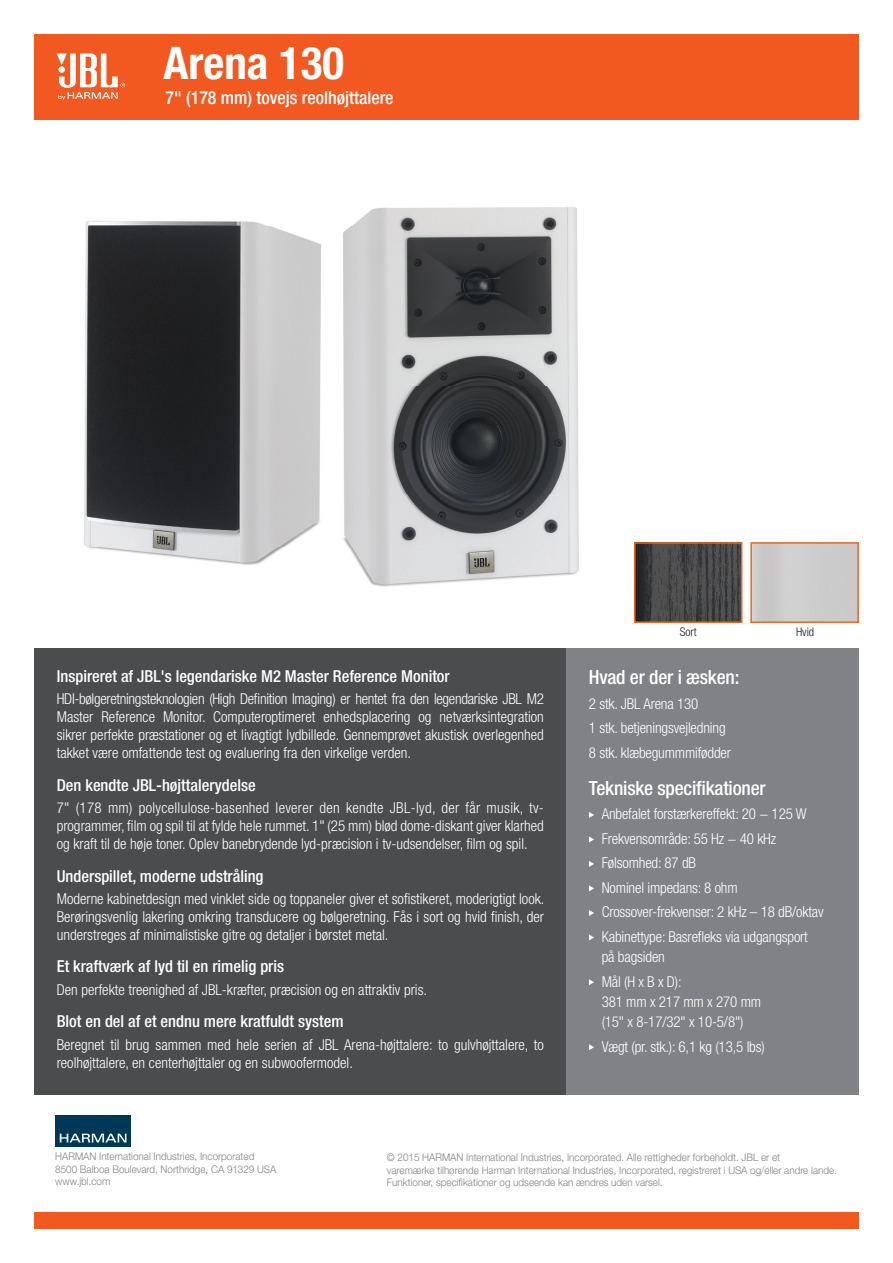
<style>
.page{position:relative;width:893px;height:1263px;background:#fff}
.page>*{position:absolute;margin:0;border:0;box-sizing:border-box;transform-origin:0 0}
.t1{font:700 condensed 45px "Helvetica Neue LT Pro";color:#fff}
.t2{font:500 condensed 19.5px "Helvetica Neue LT Pro";letter-spacing:-.01em;color:#fff}
.t3{font:500 condensed 18px "Helvetica Neue LT Pro";color:#fff}
.t4{font:500 condensed 16.5px "Helvetica Neue LT Pro";color:#fff}
.t5{font:300 condensed 15px/18px "Helvetica Neue LT Pro";color:#fff}
.t6{font:300 condensed 12px "Helvetica Neue LT Pro";color:#231f20}
.t7{font:300 10.5px/12.6px "Helvetica Neue LT Std";color:#808285;scale:.94 1}
</style>
<div class="page">
<img style="left:34px;top:119px;width:618px;height:468px">
<div style="left:34px;top:34px;width:825px;height:85px;background:#f15921"></div>
<div style="left:34px;top:1213px;width:825px;height:16px;background:#f15921"></div>
<div style="left:55px;top:1116px;width:76px;height:31px;background:#003859"></div>
<svg style="left:60px;top:1134px;width:66px;height:8px"></svg>
<svg style="left:57px;top:53px;width:68px;height:47px"></svg>
<div style="left:34px;top:648px;width:532px;height:446px;background:#4b4c4d"></div>
<div style="left:566px;top:648px;width:293px;height:446px;background:#808285"></div>
<svg style="left:589px;top:812px;width:5px;height:6px"></svg>
<svg style="left:589px;top:836px;width:5px;height:6px"></svg>
<svg style="left:589px;top:861px;width:5px;height:6px"></svg>
<svg style="left:589px;top:885px;width:5px;height:6px"></svg>
<svg style="left:589px;top:910px;width:5px;height:6px"></svg>
<svg style="left:589px;top:934px;width:5px;height:6px"></svg>
<svg style="left:589px;top:979px;width:5px;height:6px"></svg>
<svg style="left:589px;top:1044px;width:5px;height:6px"></svg>
<img style="left:637px;top:545px;width:102px;height:75px">
<div style="left:634px;top:542px;width:108px;height:81px;border:2px solid #f36421"></div>
<div style="left:750px;top:542px;width:109px;height:81px;border:2px solid #f36421"></div>
<h1 class="t1" style="left:163px;top:36px;width:182px">Arena 130</h1>
<p class="t3" style="left:165px;top:87px;width:230px">7" (178 mm) tovejs reolhøjttalere</p>
<p class="t4" style="left:57px;top:666px;width:394px">Inspireret af JBL's legendariske M2 Master Reference Monitor</p>
<p class="t5" style="left:57px;top:690px;width:489px;text-align:justify">HDI-bølgeretningsteknologien (High Definition Imaging) er hentet fra den legendariske JBL M2<br>Master Reference Monitor. Computeroptimeret enhedsplacering og netværksintegration sikrer perfekte præstationer og et livagtigt lydbillede. Gennemprøvet akustisk overlegenhed takket være omfattende test og evaluering fra den virkelige verden.</p>
<p class="t4" style="left:57px;top:775px;width:201px">Den kendte JBL-højttalerydelse</p>
<p class="t5" style="left:57px;top:799px;width:489px;text-align:justify">7" (178 mm) polycellulose-basenhed leverer den kendte JBL-lyd, der får musik, tv&shy;programmer, film og spil til at fylde hele rummet. 1" (25 mm) blød dome-diskant giver klarhed og kraft til de høje toner. Oplev banebrydende lyd-præcision i tv-udsendelser, film og spil.</p>
<p class="t4" style="left:57px;top:866px;width:208px">Underspillet, moderne udstråling</p>
<p class="t5" style="left:57px;top:889px;width:489px;text-align:justify">Moderne kabinetdesign med vinklet side og toppaneler giver et sofistikeret, moderigtigt look.<br>Berøringsvenlig lakering omkring transducere og bølgeretning. Fås i sort og hvid finish, der understreges af minimalistiske gitre og detaljer i børstet metal.</p>
<p class="t4" style="left:57px;top:957px;width:229px">Et kraftværk af lyd til en rimelig pris</p>
<p class="t5" style="left:57px;top:980px;width:372px">Den perfekte treenighed af JBL-kræfter, præcision og en attraktiv pris.</p>
<p class="t4" style="left:57px;top:1011px;width:288px">Blot en del af et endnu mere kratfuldt system</p>
<p class="t5" style="left:57px;top:1035px;width:489px">Beregnet til brug sammen med hele serien af JBL Arena-højttalere: to gulvhøjttalere, to reolhøjttalere, en centerhøjttaler og en subwoofermodel.</p>
<p class="t6" style="left:680px;top:625px;width:19px">Sort</p>
<p class="t6" style="left:796px;top:625px;width:20px">Hvid</p>
<h2 class="t2" style="left:589px;top:666px;width:152px">Hvad er der i æsken:</h2>
<p class="t5" style="left:589px;top:691px;width:144px;line-height:24.5px">2 stk. JBL Arena 130<br>1 stk. betjeningsvejledning<br>8 stk. klæbegummmifødder</p>
<h2 class="t2" style="left:589px;top:776px;width:178px">Tekniske specifikationer</h2>
<p class="t5" style="left:602px;top:802px;width:223px;line-height:24.5px">Anbefalet forstærkereffekt: 20 − 125 W<br>Frekvensområde: 55 Hz − 40 kHz<br>Følsomhed: 87 dB<br>Nominel impedans: 8 ohm<br>Crossover-frekvenser: 2 kHz – 18 dB/oktav<br>Kabinettype: Basrefleks via udgangsport</p>
<p class="t5" style="left:602px;top:944px;width:81px;line-height:24.5px">på bagsiden<br>Mål (H x B x D):</p>
<p class="t5" style="left:602px;top:991px;width:161px;line-height:20.2px">381 mm x 217 mm x 270 mm (15" x 8-17/32" x 10-5/8")</p>
<p class="t5" style="left:602px;top:1037px;width:165px">Vægt (pr. stk.): 6,1 kg (13,5 lbs)</p>
<p class="t7" style="left:55px;top:1150px;width:237px">HARMAN International Industries, Incorporated<br>8500 Balboa Boulevard, Northridge, CA 91329 USA www.jbl.com</p>
<p class="t7" style="left:387px;top:1151px;width:480px">© 2015 HARMAN International Industries, Incorporated. Alle rettigheder forbeholdt. JBL er et<br>varemærke tilhørende Harman International Industries, Incorporated, registreret i USA og/eller andre lande.<br>Funktioner, specifikationer og udseende kan ændres uden varsel.</p>
</div>
